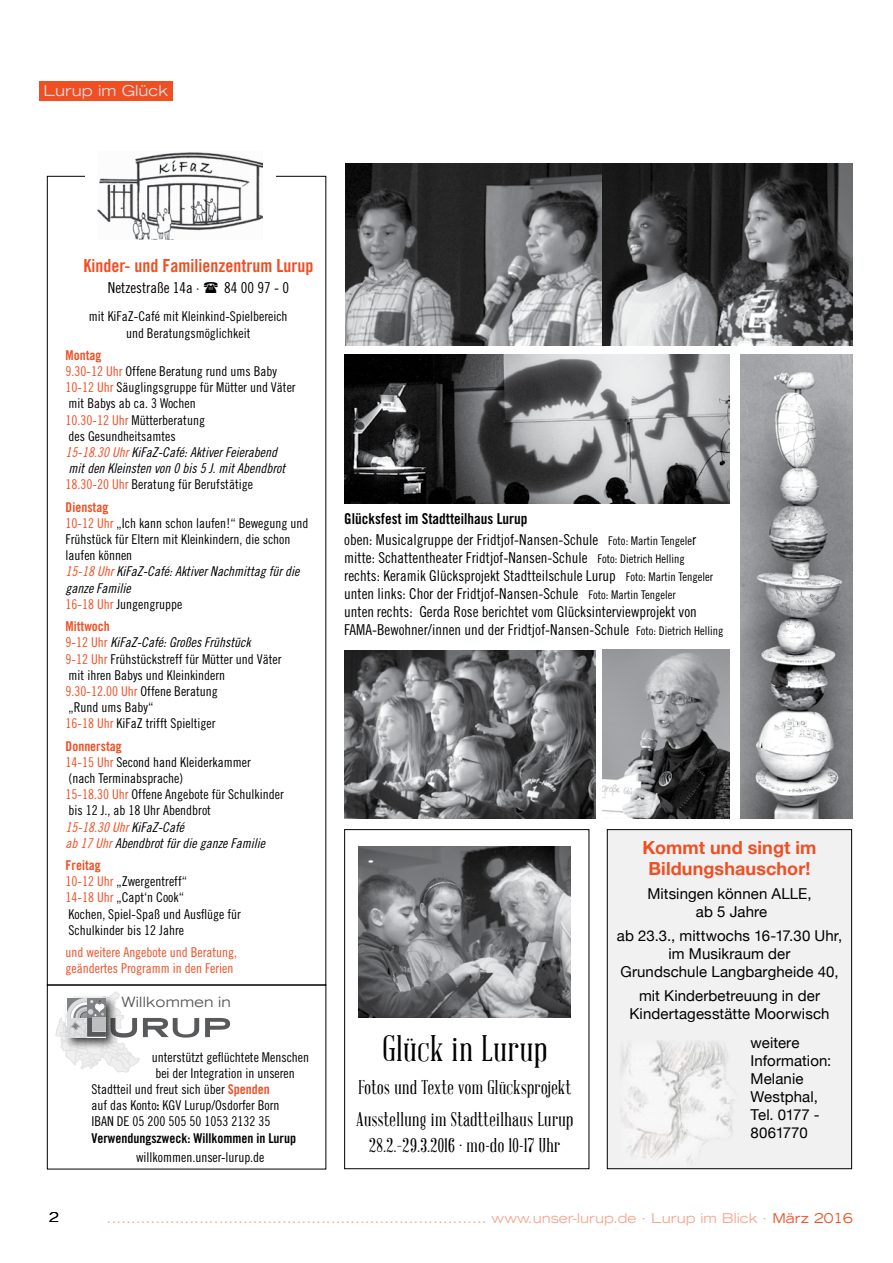
<style>
.page{position:relative;width:893px;height:1263px;background:#fff}
.page>*{position:absolute;margin:0;border:0;box-sizing:border-box;transform-origin:0 0}
.t1{font:36px "Abraham Lincoln";letter-spacing:.025em;color:#000}
.t2{font:19.5px/32.4px "Abraham Lincoln";letter-spacing:.025em;color:#000}
.t3{font:700 18px/21.6px "Helvetica Neue";letter-spacing:.005em;color:#f04e23;text-align:center}
.t4{font:18px "Trade Gothic Bold Cond Twenty";color:#f04e23}
.t5{font:15px/18px "Trade Gothic Cond Eighteen";color:#000}
.t6{font:15px/18px "Helvetica Neue";letter-spacing:.005em;color:#000;text-align:center}
.t7{font:15px "Trade Gothic Bold Cond Twenty";color:#000}
.t8{font:expanded 15px "Trade Gothic LH";color:#dcddde}
.t9{font:expanded 14.25px "Trade Gothic LH";letter-spacing:.02em;color:#58595b}
.t10{font:13.5px/16.2px "Trade Gothic Cond Eighteen";color:#000}
.t11{font:13.5px/16.2px "Trade Gothic Cond Eighteen Obl";color:#000}
.t12{font:expanded 13.5px "Trade Gothic LH";color:#f7a791}
.t13{font:13.5px/16.2px "Trade Gothic Cond Eighteen";color:#f04e23}
.t14{font:13.5px "Trade Gothic Bold Cond Twenty";color:#f04e23}
.t15{font:13.5px "Trade Gothic Bold Cond Twenty";color:#000}
.t16{font:expanded 13.5px "Trade Gothic LH";color:#000}
.s1{color:#f04e23}
.s2{font-family:"Trade Gothic Cond Eighteen";color:#f04e23}
.s3{font-family:"Trade Gothic Bold Cond Twenty";color:#f04e23}
.s4{font-family:"Trade Gothic Bold Cond Twenty"}
.s5{font-size:12px}
</style>
<div class="page">
<div style="left:39px;top:81px;width:134px;height:19px;background:#f04e23"></div>
<img style="left:345px;top:164px;width:508px;height:182px">
<svg style="left:205px;top:1018px;width:25px;height:19px"></svg>
<svg style="left:55px;top:991px;width:144px;height:81px"></svg>
<img style="left:98px;top:152px;width:164px;height:88px">
<img style="left:359px;top:846px;width:211px;height:171px">
<div style="left:607px;top:830px;width:245px;height:339px;background:#f1f1f2"></div>
<div style="left:607px;top:829px;width:245px;height:340px;border:1px solid #000"></div>
<img style="left:620px;top:1040px;width:114px;height:121px">
<div style="left:344px;top:829px;width:245px;height:340px;border:1px solid #000"></div>
<img style="left:740px;top:354px;width:112px;height:465px">
<img style="left:344px;top:354px;width:386px;height:150px">
<img style="left:603px;top:650px;width:127px;height:169px">
<img style="left:344px;top:650px;width:251px;height:168px">
<p class="t8" style="left:44px;top:81px;width:127px">Lurup im Glück</p>
<h3 class="t4" style="left:84px;top:255px;width:231px">Kinder- und Familienzentrum Lurup</h3>
<p class="t5" style="left:108px;top:278px;width:93px">Netzestraße 14a ·</p>
<p class="t5" style="left:224px;top:278px;width:66px">84 00 97 - 0</p>
<p class="t10" style="left:89px;top:308px;width:200px;text-align:center">mit KiFaZ-Café mit Kleinkind-Spielbereich und Beratungsmöglichkeit</p>
<p class="t14" style="left:66px;top:347px;width:37px">Montag</p>
<p class="t10" style="left:66px;top:363px;width:232px"><span class="s1">9.30-12 Uhr</span> Offene Beratung rund ums Baby<br><span class="s1">10-12 Uhr</span> Säuglingsgruppe für Mütter und Väter mit Babys ab ca. 3 Wochen<br><span class="s1">10.30-12 Uhr</span> Mütterberatung<br>des Gesundheitsamtes</p>
<p class="t11" style="left:66px;top:444px;width:221px"><span class="s1">15-18.30 Uhr</span> KiFaZ-Café: Aktiver Feierabend mit den Kleinsten von 0 bis 5 J. mit Abendbrot</p>
<p class="t10" style="left:66px;top:476px;width:189px"><span class="s1">18.30-20 Uhr</span> Beratung für Berufstätige</p>
<p class="t14" style="left:66px;top:499px;width:44px">Dienstag</p>
<p class="t10" style="left:66px;top:515px;width:244px"><span class="s1">10-12 Uhr</span> „Ich kann schon laufen!“ Bewegung und<br>Frühstück für Eltern mit Kleinkindern, die schon laufen können</p>
<p class="t11" style="left:66px;top:563px;width:235px"><span class="s1">15-18 Uhr</span> KiFaZ-Café: Aktiver Nachmittag für die ganze Familie</p>
<p class="t10" style="left:66px;top:596px;width:118px"><span class="s1">16-18 Uhr</span> Jungengruppe</p>
<p class="t14" style="left:66px;top:618px;width:46px">Mittwoch</p>
<p class="t11" style="left:66px;top:634px;width:187px"><span class="s2">9-12 Uhr</span> KiFaZ-Café: Großes Frühstück</p>
<p class="t10" style="left:66px;top:650px;width:217px"><span class="s1">9-12 Uhr</span> Frühstückstreff für Mütter und Väter mit ihren Babys und Kleinkindern<br><span class="s1">9.30-12.00 Uhr</span> Offene Beratung<br>„Rund ums Baby“<br><span class="s1">16-18 Uhr</span> KiFaZ trifft Spieltiger</p>
<p class="t14" style="left:66px;top:737px;width:58px">Donnerstag</p>
<p class="t10" style="left:66px;top:754px;width:220px"><span class="s1">14-15 Uhr</span> Second hand Kleiderkammer<br>(nach Terminabsprache)<br><span class="s1">15-18.30 Uhr</span> Offene Angebote für Schulkinder bis 12 J., ab 18 Uhr Abendbrot</p>
<p class="t11" style="left:66px;top:818px;width:201px"><span class="s1">15-18.30 Uhr</span> KiFaZ-Café<br><span class="s1">ab 17 Uhr</span> Abendbrot für die ganze Familie</p>
<p class="t14" style="left:66px;top:857px;width:37px">Freitag</p>
<p class="t10" style="left:66px;top:873px;width:177px"><span class="s1">10-12 Uhr</span> „Zwergentreff“<br><span class="s1">14-18 Uhr</span> „Capt‘n Cook“<br>Kochen, Spiel-Spaß und Ausflüge für<br>Schulkinder bis 12 Jahre</p>
<p class="t13" style="left:66px;top:944px;width:173px">und weitere Angebote und Beratung, geändertes Programm in den Ferien</p>
<p class="t9" style="left:121px;top:992px;width:111px">Willkommen in</p>
<p class="t10" style="left:152px;top:1048px;width:159px">unterstützt geflüchtete Menschen</p>
<p class="t10" style="left:155px;top:1065px;width:141px">bei der Integration in unseren</p>
<p class="t10" style="left:91px;top:1081px;width:180px">Stadtteil und freut sich über <span class="s3">Spenden</span></p>
<p class="t10" style="left:91px;top:1097px;width:190px">auf das Konto<span class="s4">:</span> KGV Lurup/Osdorfer Born</p>
<p class="t10" style="left:91px;top:1113px;width:181px">IBAN DE 05 200 505 50 1053 2132 35</p>
<p class="t15" style="left:91px;top:1129px;width:206px">Verwendungszweck: Willkommen in Lurup</p>
<p class="t10" style="left:136px;top:1149px;width:130px">willkommen.unser-lurup.de</p>
<p class="t7" style="left:344px;top:510px;width:185px">Glücksfest im Stadtteilhaus Lurup</p>
<p class="t5" style="left:344px;top:531px;width:381px">oben: Musicalgruppe der Fridtjof-Nansen-Schule <span class="s5">Foto: Martin Tengele</span>r mitte: Schattentheater Fridtjof-Nansen-Schule <span class="s5">Foto: Dietrich Helling </span>rechts: Keramik Glücksprojekt Stadtteilschule Lurup <span class="s5">Foto: Martin Tengeler </span>unten links: Chor der Fridtjof-Nansen-Schule <span class="s5">Foto: Martin Tengeler<br></span>unten rechts: Gerda Rose berichtet vom Glücksinterviewprojekt von FAMA-Bewohner/innen und der Fridtjof-Nansen-Schule <span class="s5">Foto: Dietrich Helling</span></p>
<h1 class="t1" style="left:382px;top:1030px;width:166px">Glück in Lurup</h1>
<h2 class="t2" style="left:356px;top:1071px;width:218px">Fotos und Texte vom Glücksprojekt<br>Ausstellung im Stadtteilhaus Lurup</h2>
<h2 class="t2" style="left:369px;top:1130px;width:193px">28.2.–29.3.2016 · mo-do 10-17 Uhr</h2>
<h3 class="t3" style="left:642px;top:837px;width:176px">Kommt und singt im<br>Bildungshauschor!</h3>
<p class="t6" style="left:647px;top:886px;width:166px">Mitsingen können ALLE, ab 5 Jahre</p>
<p class="t6" style="left:617px;top:928px;width:227px">ab 23.3., mittwochs 16-17.30 Uhr, im Musikraum der<br>Grundschule Langbargheide 40,</p>
<p class="t6" style="left:629px;top:988px;width:202px">mit Kinderbetreuung in der<br>Kindertagesstätte Moorwisch</p>
<p class="t6" style="left:751px;top:1034px;width:82px;text-align:left">weitere<br>Information:<br>Melanie<br>Westphal,<br>Tel. 0177 -<br>8061770</p>
<p class="t16" style="left:49px;top:1209px;width:11px">2</p>
<p class="t12" style="left:107px;top:1209px;width:6px">..............................................................................</p>
<p class="t12" style="left:492px;top:1209px;width:363px">www. unser-lurup. de · Lurup im Blick · <span class="s1">März 2016</span></p>
</div>
